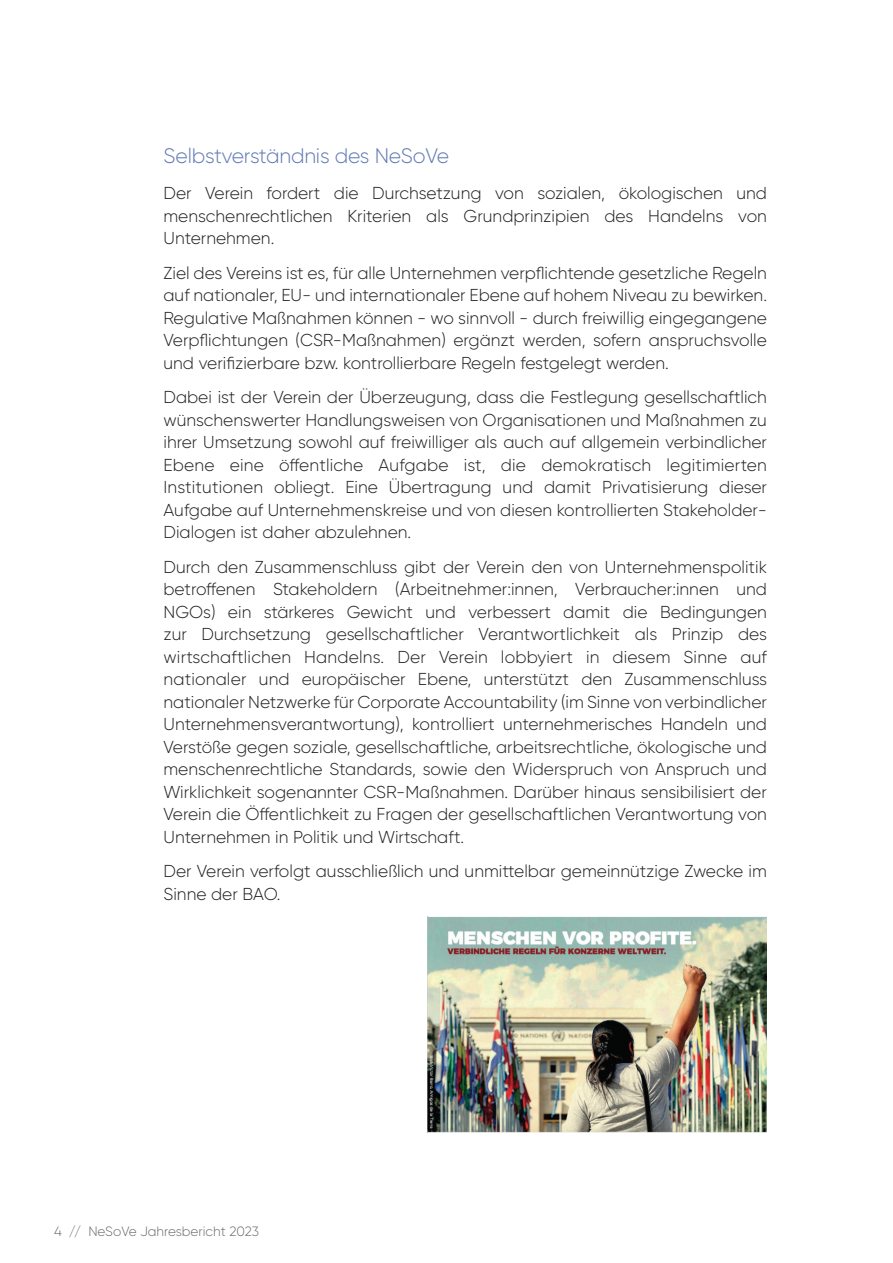
<style>
.page{position:relative;width:893px;height:1263px;background:#fff}
.page>*{position:absolute;margin:0;border:0;box-sizing:border-box;transform-origin:0 0}
.t1{font:300 21px "Gilroy";letter-spacing:-.01em;color:#637cb5}
.t2{font:300 17.25px/22.5px "Gilroy";color:#231f20;text-align:justify}
.t3{font:300 13.5px "Gilroy";color:#6c6d70}
</style>
<div class="page">
<img style="left:428px;top:917px;width:339px;height:215px">
<p class="t1" style="left:164px;top:143px;width:287px">Selbstverständnis des NeSoVe</p>
<p class="t2" style="left:164px;top:182px;width:605px">Der Verein fordert die Durchsetzung von sozialen, ökologischen und menschenrechtlichen Kriterien als Grundprinzipien des Handelns von Unternehmen.</p>
<p class="t2" style="left:164px;top:261px;width:605px">Ziel des Vereins ist es, für alle Unternehmen verpflichtende gesetzliche Regeln auf nationaler, EU- und internationaler Ebene auf hohem Niveau zu bewirken.<br>Regulative Maßnahmen können - wo sinnvoll - durch freiwillig eingegangene Verpflichtungen (CSR-Maßnahmen) ergänzt werden, sofern anspruchsvolle und verifizierbare bzw. kontrollierbare Regeln festgelegt werden.</p>
<p class="t2" style="left:164px;top:386px;width:605px">Dabei ist der Verein der Überzeugung, dass die Festlegung gesellschaftlich wünschenswerter Handlungsweisen von Organisationen und Maßnahmen zu ihrer Umsetzung sowohl auf freiwilliger als auch auf allgemein verbindlicher Ebene eine öffentliche Aufgabe ist, die demokratisch legitimierten Institutionen obliegt. Eine Übertragung und damit Privatisierung dieser Aufgabe auf Unternehmenskreise und von diesen kontrollierten Stakeholder-Dialogen ist daher abzulehnen.</p>
<p class="t2" style="left:164px;top:555px;width:605px">Durch den Zusammenschluss gibt der Verein den von Unternehmenspolitik betroffenen Stakeholdern (Arbeitnehmer:innen, Verbraucher:innen und NGOs) ein stärkeres Gewicht und verbessert damit die Bedingungen zur Durchsetzung gesellschaftlicher Verantwortlichkeit als Prinzip des wirtschaftlichen Handelns. Der Verein lobbyiert in diesem Sinne auf nationaler und europäischer Ebene, unterstützt den Zusammenschluss nationaler Netzwerke für Corporate Accountability (im Sinne von verbindlicher Unternehmensverantwortung), kontrolliert unternehmerisches Handeln und Verstöße gegen soziale, gesellschaftliche, arbeitsrechtliche, ökologische und menschenrechtliche Standards, sowie den Widerspruch von Anspruch und Wirklichkeit sogenannter CSR-Maßnahmen. Darüber hinaus sensibilisiert der Verein die Öffentlichkeit zu Fragen der gesellschaftlichen Verantwortung von Unternehmen in Politik und Wirtschaft.</p>
<p class="t2" style="left:164px;top:860px;width:605px">Der Verein verfolgt ausschließlich und unmittelbar gemeinnützige Zwecke im<br>Sinne der BAO.</p>
<p class="t3" style="left:54px;top:1223px;width:206px">4 // NeSoVe Jahresbericht 2023</p>
</div>
